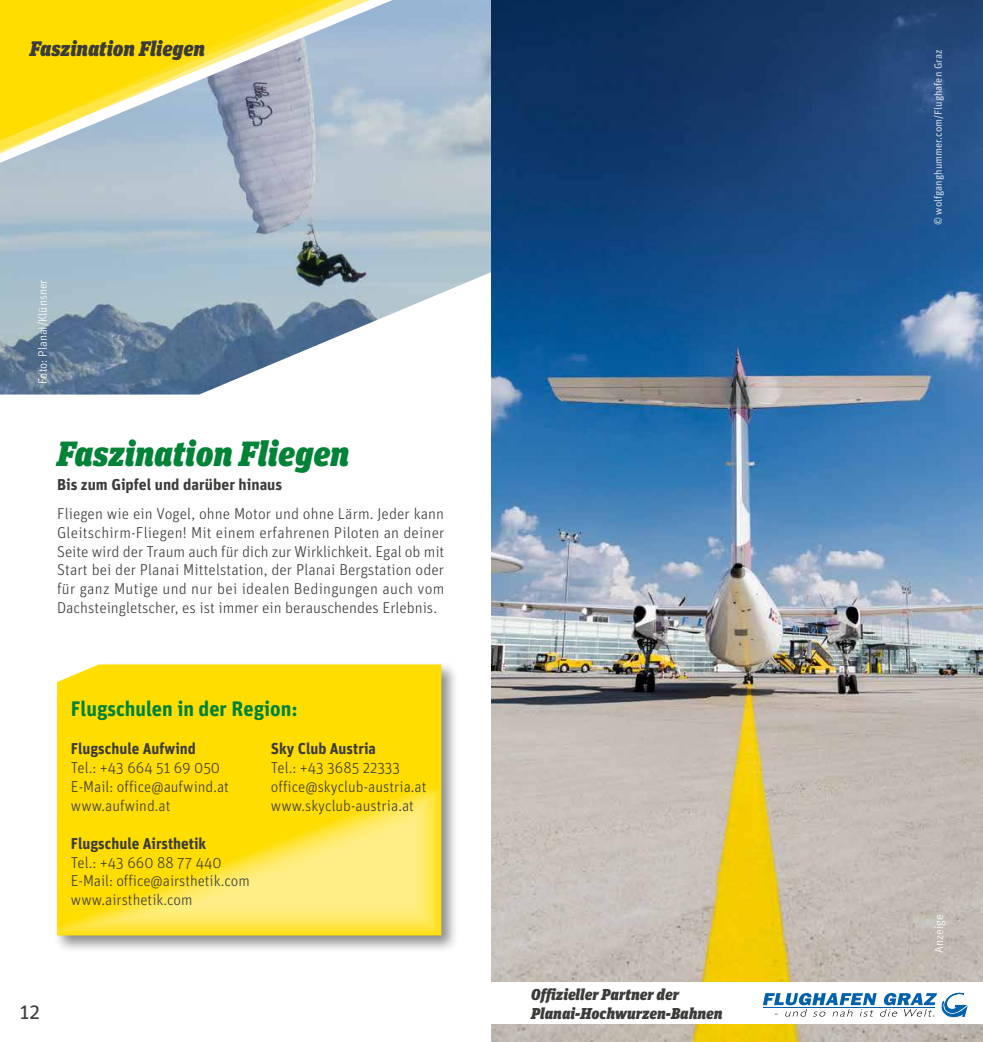
<style>
.page{position:relative;width:983px;height:1042px;background:#fff}
.page>*{position:absolute;margin:0;border:0;box-sizing:border-box;transform-origin:0 0}
.t1{font:italic 900 35px "Unit Slab OT";color:#008237}
.t2{font:700 21px "Unit OT";color:#008237}
.t3{font:italic 900 21px "Unit Slab OT";color:#3c3c3b}
.t4{font:21px "Unit OT";color:#3c3c3b}
.t5{font:300 15.75px/18.9px "Unit OT";color:#3c3c3b}
.t6{font:700 15.75px "Unit OT";color:#3c3c3b}
.t7{font:italic 900 15.75px/18.9px "Unit Slab OT";color:#3c3c3b}
.t8{font:300 12.25px "Unit OT";color:#fff}
.t9{font:10.5px "Unit OT";color:#fff}
</style>
<div class="page">
<img style="left:0;top:0;width:491px;height:394px">
<img style="left:491px;top:0;width:491px;height:1042px">
<div style="left:477px;top:982px;width:505px;height:42px;background:#fff"></div>
<svg style="left:763px;top:992px;width:203px;height:26px"></svg>
<div style="left:54px;top:661px;width:405px;height:292px;background:#000;opacity:.45"></div>
<div style="left:57px;top:664px;width:384px;height:124px;background:#fd0"></div>
<svg style="left:54px;top:788px;width:387px;height:147px;background:#fee336"></svg>
<h2 class="t3" style="left:30px;top:35px;width:177px">Faszination Fliegen</h2>
<p class="t8" style="left:35px;top:384px;width:106px;rotate:-90deg">Foto: Planai/Klünsner</p>
<h1 class="t1" style="left:57px;top:431px;width:293px">Faszination Fliegen</h1>
<p class="t6" style="left:57px;top:474px;width:227px">Bis zum Gipfel und darüber hinaus</p>
<p class="t5" style="left:57px;top:504px;width:389px;text-align:justify">Fliegen wie ein Vogel, ohne Motor und ohne Lärm. Jeder kann Gleitschirm-Fliegen! Mit einem erfahrenen Piloten an deiner Seite wird der Traum auch für dich zur Wirklichkeit. Egal ob mit Start bei der Planai Mittelstation, der Planai Bergstation oder für ganz Mutige und nur bei idealen Bedingungen auch vom Dachsteingletscher, es ist immer ein berauschendes Erlebnis.</p>
<h2 class="t2" style="left:71px;top:695px;width:228px">Flugschulen in der Region:</h2>
<p class="t6" style="left:71px;top:738px;width:126px">Flugschule Aufwind</p>
<p class="t5" style="left:71px;top:758px;width:159px">Tel.: +43 664 51 69 050<br>E-Mail: office@aufwind.at www.aufwind.at</p>
<p class="t6" style="left:71px;top:833px;width:137px">Flugschule Airsthetik</p>
<p class="t5" style="left:71px;top:853px;width:180px">Tel.: +43 660 88 77 440<br>E-Mail: office@airsthetik.com www.airsthetik.com</p>
<p class="t6" style="left:271px;top:738px;width:107px">Sky Club Austria</p>
<p class="t5" style="left:271px;top:758px;width:157px">Tel.: +43 3685 22333 office@skyclub-austria.at www.skyclub-austria.at</p>
<h2 class="t4" style="left:20px;top:998px;width:22px">12</h2>
<p class="t7" style="left:531px;top:985px;width:193px">Offizieller Partner der<br>Planai-Hochwurzen-Bahnen</p>
<p class="t9" style="left:931px;top:225px;width:177px;rotate:-90deg">© wolfganghummer.com/Flughafen Graz</p>
<p class="t8" style="left:931px;top:953px;width:40px;rotate:-90deg">Anzeige</p>
</div>
